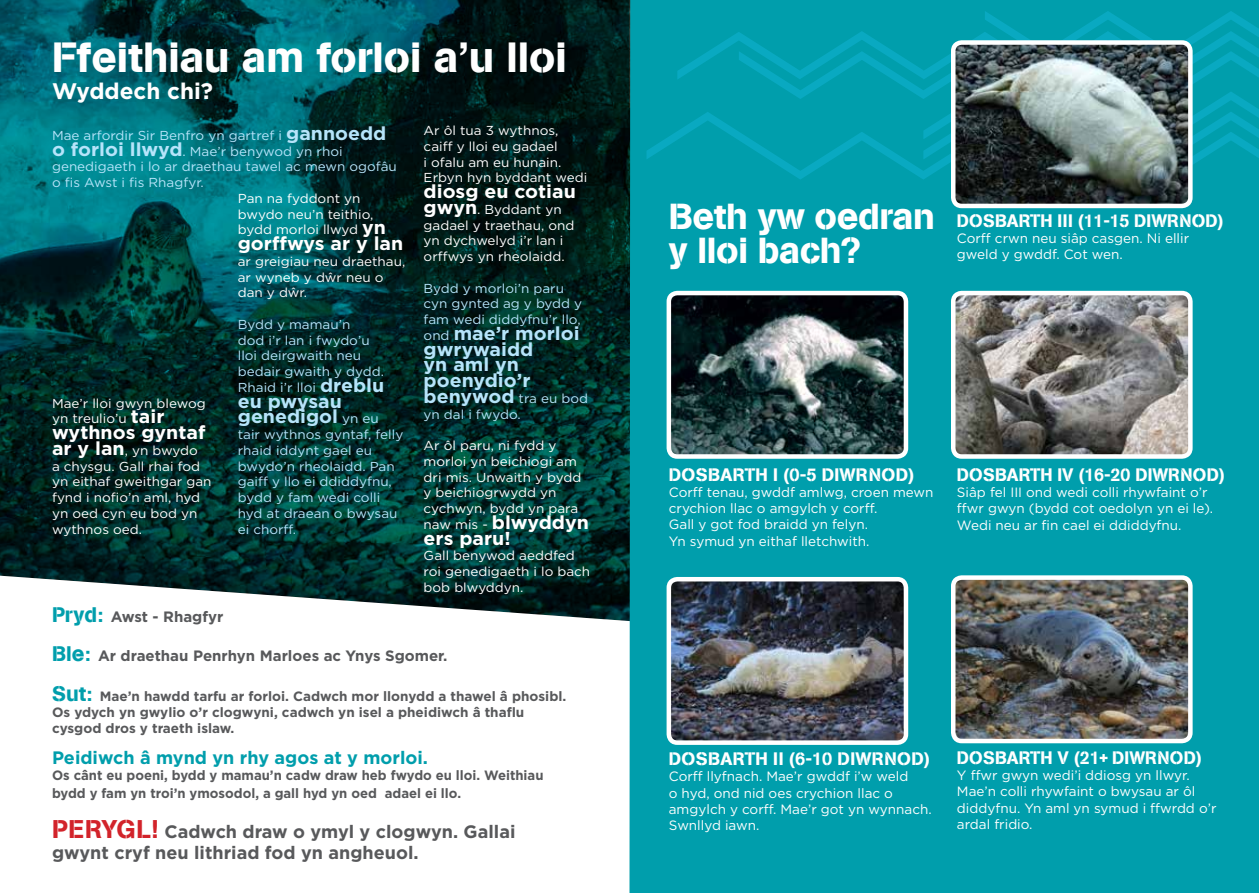
<style>
.page{position:relative;width:1259px;height:893px;background:#fff}
.page>*{position:absolute;margin:0;border:0;box-sizing:border-box;transform-origin:0 0}
.t1{font:42px "AG Book Stencil";color:#fff}
.t2{font:36px/34.5px "AG Book Stencil";letter-spacing:-.01em;color:#fff}
.t3{font:700 22.5px "Gotham";color:#fff}
.t4{font:700 18.75px/15.8px "Gotham";color:#fff;scale:1.04 1}
.t5{font:700 18.75px/15.8px "Gotham";color:#b6e4fa;scale:1.04 1}
.t6{font:18px "AG Book Stencil";letter-spacing:.01em;color:#fff}
.t7{font:700 18px/21.6px "Gotham";color:#58595b}
.t8{font:700 18px "Gotham";color:#009eac}
.t9{font:700 15px "Gotham";color:#58595b}
.t10{font:13.5px/16.2px "Gotham";color:#fff}
.t11{font:700 13.5px/16.2px "Gotham";color:#58595b}
.t12{font:12.9px/15.8px "Gotham";color:#fff;scale:1.04 1}
.t13{font:12.9px/15.8px "Gotham";color:#b6e4fa;scale:1.04 1}
.s1{font-weight:700;font-size:18.75px}
.s2{font-weight:400;font-size:12.9px}
.s3{font-family:"AG Book Stencil";font-weight:400;font-size:21px;color:#009eac}
.s4{font-family:"AG Book Stencil";font-weight:400;font-size:25.5px;color:#d2232a}
</style>
<div class="page">
<svg style="left:0;top:0;width:629px;height:576px;background:#003737"></svg>
<svg style="left:5px;top:576px;width:624px;height:45px"></svg>
<div style="left:629px;top:0;width:630px;height:893px;background:#009eac"></div>
<svg style="left:646px;top:0;width:613px;height:218px;background:#019fae"></svg>
<svg style="left:1099px;top:754px;width:8px;height:8px"></svg>
<img style="left:671px;top:296px;width:232px;height:158px">
<div style="left:666px;top:291px;width:242px;height:168px;border:4px solid #fff;border-radius:9px"></div>
<img style="left:956px;top:296px;width:231px;height:158px">
<div style="left:951px;top:291px;width:241px;height:168px;border:4px solid #fff;border-radius:9px"></div>
<img style="left:671px;top:582px;width:232px;height:158px">
<div style="left:666px;top:577px;width:242px;height:168px;border:4px solid #fff;border-radius:9px"></div>
<img style="left:956px;top:580px;width:231px;height:158px">
<div style="left:951px;top:575px;width:241px;height:168px;border:4px solid #fff;border-radius:9px"></div>
<img style="left:956px;top:45px;width:231px;height:158px">
<div style="left:951px;top:40px;width:241px;height:168px;border:4px solid #fff;border-radius:9px"></div>
<h1 class="t1" style="left:52px;top:32px;width:516px">Ffeithiau am forloi a’u lloi</h1>
<h3 class="t3" style="left:52px;top:76px;width:163px">Wyddech chi?</h3>
<p class="t13" style="left:52px;top:127px;width:333px">Mae arfordir Sir Benfro yn gartref i <span class="s1">gannoedd o forloi llwyd</span>. Mae’r benywod yn rhoi genedigaeth i lo ar draethau tawel ac mewn ogofâu o fis Awst i fis Rhagfyr.</p>
<p class="t12" style="left:52px;top:395px;width:149px">Mae’r lloi gwyn blewog yn treulio’u <span class="s1">tair</span></p>
<h3 class="t4" style="left:52px;top:424px;width:149px">wythnos gyntaf</h3>
<p class="t12" style="left:52px;top:442px;width:155px"><span class="s1">ar y lan</span>, yn bwydo<br>a chysgu. Gall rhai fod yn eithaf gweithgar gan fynd i nofio’n aml, hyd yn oed cyn eu bod yn wythnos oed.</p>
<p class="t12" style="left:238px;top:190px;width:144px">Pan na fyddont yn bwydo neu’n teithio, bydd morloi llwyd <span class="s1">yn</span></p>
<h3 class="t4" style="left:238px;top:235px;width:161px">gorffwys ar y lan</h3>
<p class="t12" style="left:238px;top:253px;width:163px">ar greigiau neu draethau, ar wyneb y dŵr neu o dan y dŵr.</p>
<p class="t13" style="left:238px;top:316px;width:142px">Bydd y mamau’n<br>dod i’r lan i fwydo’u lloi deirgwaith neu bedair gwaith y dydd.<br>Rhaid i’r lloi <span class="s1">dreblu</span></p>
<h3 class="t5" style="left:238px;top:393px;width:137px">eu pwysau genedigol <span class="s2">yn eu</span></h3>
<p class="t13" style="left:238px;top:426px;width:161px">tair wythnos gyntaf, felly rhaid iddynt gael eu bwydo’n rheolaidd. Pan gaiff y llo ei ddiddyfnu, bydd y fam wedi colli hyd at draean o bwysau ei chorff.</p>
<p class="t12" style="left:423px;top:122px;width:159px">Ar ôl tua 3 wythnos, caiff y lloi eu gadael<br>i ofalu am eu hunain.<br>Erbyn hyn byddant wedi</p>
<h3 class="t4" style="left:423px;top:183px;width:148px">diosg eu cotiau</h3>
<p class="t12" style="left:423px;top:201px;width:147px"><span class="s1">gwyn</span>. Byddant yn gadael y traethau, ond yn dychwelyd i’r lan i orffwys yn rheolaidd.</p>
<p class="t13" style="left:423px;top:280px;width:154px">Bydd y morloi’n paru cyn gynted ag y bydd y fam wedi diddyfnu’r llo,</p>
<h3 class="t5" style="left:423px;top:325px;width:152px"><span class="s2">ond</span> mae’r morloi gwrywaidd<br>yn aml yn poenydio’r</h3>
<p class="t13" style="left:423px;top:390px;width:160px"><span class="s1">benywod</span> tra eu bod yn dal i fwydo.</p>
<p class="t12" style="left:423px;top:437px;width:153px">Ar ôl paru, ni fydd y morloi yn beichiogi am dri mis. Unwaith y bydd y beichiogrwydd yn cychwyn, bydd yn para</p>
<h3 class="t4" style="left:423px;top:514px;width:160px"><span class="s2">naw mis -</span> blwyddyn ers paru!</h3>
<p class="t12" style="left:423px;top:548px;width:162px">Gall benywod aeddfed roi genedigaeth i lo bach bob blwyddyn.</p>
<p class="t9" style="left:52px;top:606px;width:173px"><span class="s3">Pryd:</span> Awst - Rhagfyr</p>
<p class="t9" style="left:52px;top:646px;width:397px"><span class="s3">Ble:</span> Ar draethau Penrhyn Marloes ac Ynys Sgomer.</p>
<p class="t11" style="left:52px;top:688px;width:516px"><span class="s3">Sut:</span> Mae’n hawdd tarfu ar forloi. Cadwch mor llonydd a thawel â phosibl.<br>Os ydych yn gwylio o’r clogwyni, cadwch yn isel a pheidiwch â thaflu cysgod dros y traeth islaw.</p>
<h3 class="t8" style="left:52px;top:745px;width:377px">Peidiwch â mynd yn rhy agos at y morloi.</h3>
<p class="t11" style="left:52px;top:766px;width:493px;line-height:18px">Os cânt eu poeni, bydd y mamau’n cadw draw heb fwydo eu lloi. Weithiau bydd y fam yn troi’n ymosodol, a gall hyd yn oed adael ei llo.</p>
<h3 class="t7" style="left:52px;top:820px;width:465px"><span class="s4">PERYGL!</span> Cadwch draw o ymyl y clogwyn. Gallai gwynt cryf neu lithriad fod yn angheuol.</h3>
<h2 class="t2" style="left:669px;top:198px;width:268px">Beth yw oedran y lloi bach?</h2>
<h3 class="t6" style="left:957px;top:210px;width:268px">DOSBARTH III (11-15 DIWRNOD)</h3>
<p class="t10" style="left:957px;top:230px;width:234px">Corff crwn neu siâp casgen. Ni ellir gweld y gwddf. Cot wen.</p>
<h3 class="t6" style="left:669px;top:464px;width:247px">DOSBARTH I (0-5 DIWRNOD)</h3>
<p class="t10" style="left:669px;top:484px;width:266px">Corff tenau, gwddf amlwg, croen mewn crychion llac o amgylch y corff.<br>Gall y got fod braidd yn felyn.<br>Yn symud yn eithaf lletchwith.</p>
<h3 class="t6" style="left:957px;top:464px;width:269px">DOSBARTH IV (16-20 DIWRNOD)</h3>
<p class="t10" style="left:957px;top:484px;width:258px">Siâp fel III ond wedi colli rhywfaint o’r ffwr gwyn (bydd cot oedolyn yn ei le).<br>Wedi neu ar fin cael ei ddiddyfnu.</p>
<h3 class="t6" style="left:669px;top:748px;width:263px">DOSBARTH II (6-10 DIWRNOD)</h3>
<p class="t10" style="left:669px;top:768px;width:264px">Corff llyfnach. Mae’r gwddf i’w weld<br>o hyd, ond nid oes crychion llac o amgylch y corff. Mae’r got yn wynnach.<br>Swnllyd iawn.</p>
<h3 class="t6" style="left:957px;top:747px;width:246px">DOSBARTH V (21 DIWRNOD)</h3>
<p class="t10" style="left:957px;top:767px;width:261px">Y ffwr gwyn wedi’i ddiosg yn llwyr.<br>Mae’n colli rhywfaint o bwysau ar ôl diddyfnu. Yn aml yn symud i ffwrdd o’r ardal fridio.</p>
</div>
